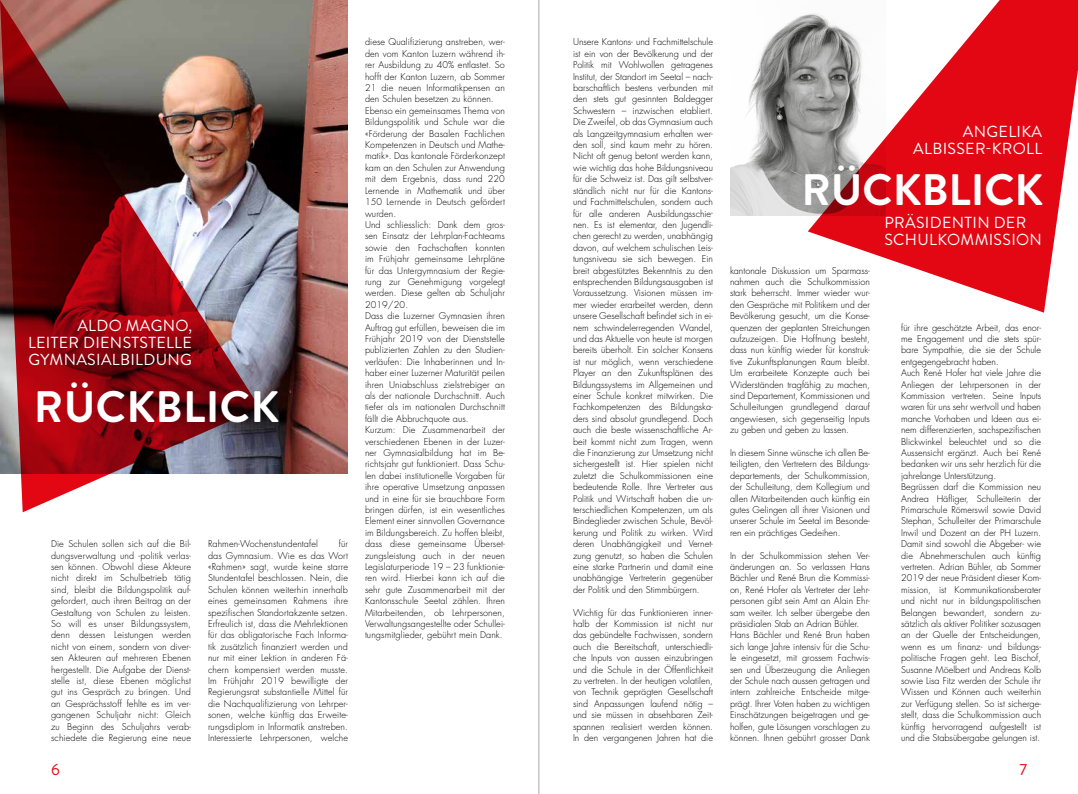
<style>
.page{position:relative;width:1078px;height:794px;background:#fff}
.page>*{position:absolute;margin:0;border:0;box-sizing:border-box;transform-origin:0 0}
.t1{font:700 44px "Brandon Grotesque";letter-spacing:.005em;color:#fff}
.t2{font:16px/17px "Brandon Grotesque";letter-spacing:.02em;color:#fff;text-align:justify}
.t3{font:16px "Brandon Grotesque";color:#e30613}
.t4{font:300 9.1px/11.4px "Futura LT";color:#000;text-align:justify}
</style>
<div class="page">
<img style="left:730px;top:14px;width:77px;height:201px">
<img style="left:260px;top:0;width:88px;height:473px">
<img style="left:0;top:0;width:260px;height:512px">
<svg style="left:807px;top:0;width:270px;height:313px;fill:#e30613"></svg>
<hr style="left:538px;top:0;width:1px;height:794px;background:#a8a8a7">
<h2 class="t2" style="left:28px;top:317px;width:166px;text-indent:49px">ALDO MAGNO, LEITER DIENSTSTELLE GYMNASIALBILDUNG</h2>
<h1 class="t1" style="left:34px;top:376px;width:247px">RÜCKBLICK</h1>
<p class="t4" style="left:51px;top:538px;width:141px">Die Schulen sollen sich auf die Bil&shy;dungsverwaltung und -politik verlas&shy;sen können. Obwohl diese Akteure nicht direkt im Schulbetrieb tätig sind, bleibt die Bildungspolitik auf&shy;gefordert, auch ihren Beitrag an der Gestaltung von Schulen zu leisten.<br>So will es unser Bildungssystem, denn dessen Leistungen werden nicht von einem, sondern von diver&shy;sen Akteuren auf mehreren Ebenen hergestellt. Die Aufgabe der Dienst&shy;stelle ist, diese Ebenen möglichst gut ins Gespräch zu bringen. Und an Gesprächsstoff fehlte es im ver&shy;gangenen Schuljahr nicht: Gleich zu Beginn des Schuljahrs verab&shy;schiedete die Regierung eine neue</p>
<p class="t4" style="left:208px;top:538px;width:111px">Rahmen-Wochenstundentafel</p>
<p class="t4" style="left:208px;top:538px;width:141px;text-indent:131px">für das Gymnasium. Wie es das Wort «Rahmen» sagt, wurde keine starre Stundentafel beschlossen. Nein, die Schulen können weiterhin innerhalb eines gemeinsamen Rahmens ihre spezifischen Standortakzente setzen.<br>Erfreulich ist, dass die Mehrlektionen für das obligatorische Fach Informa&shy;tik zusätzlich finanziert werden und nur mit einer Lektion in anderen Fä&shy;chern kompensiert werden musste.<br>Im Frühjahr 2019 bewilligte der Regierungsrat substantielle Mittel für die Nachqualifizierung von Lehrper&shy;sonen, welche künftig das Erweite&shy;rungsdiplom in Informatik anstreben.<br>Interessierte Lehrpersonen, welche</p>
<p class="t4" style="left:365px;top:37px;width:141px;text-align:left">diese Qualifizierung anstreben, wer&shy;den vom Kanton Luzern während ih&shy;rer Ausbildung zu 40% entlastet. So hofft der Kanton Luzern, ab Sommer 21 die neuen Informatikpensen an den Schulen besetzen zu können.<br>Ebenso ein gemeinsames Thema von Bildungspolitik und Schule war die «Förderung der Basalen Fachlichen Kompetenzen in Deutsch und Mathe&shy;matik». Das kantonale Förderkonzept kam an den Schulen zur Anwendung mit dem Ergebnis, dass rund 220<br>Lernende in Mathematik und über 150 Lernende in Deutsch gefördert wurden.<br>Und schliesslich: Dank dem gros&shy;sen Einsatz der Lehrplan-Fachteams sowie den Fachschaften konnten im Frühjahr gemeinsame Lehrpläne für das Untergymnasium der Regie&shy;rung zur Genehmigung vorgelegt werden. Diese gelten ab Schuljahr 2019/20.<br>Dass die Luzerner Gymnasien ihren Auftrag gut erfüllen, beweisen die im Frühjahr 2019 von der Dienststelle publizierten Zahlen zu den Studien&shy;verläufen: Die Inhaberinnen und In&shy;haber einer Luzerner Maturität peilen ihren Uniabschluss zielstrebiger an als der nationale Durchschnitt. Auch tiefer als im nationalen Durchschnitt fällt die Abbruchquote aus.<br>Kurzum: Die Zusammenarbeit der verschiedenen Ebenen in der Luzer&shy;ner Gymnasialbildung hat im Be&shy;richtsjahr gut funktioniert. Dass Schu&shy;len dabei institutionelle Vorgaben für ihre operative Umsetzung anpassen und in eine für sie brauchbare Form bringen dürfen, ist ein wesentliches Element einer sinnvollen Governance im Bildungsbereich. Zu hoffen bleibt, dass diese gemeinsame Überset&shy;zungsleistung auch in der neuen Legislaturperiode 19 – 23 funktionie&shy;ren wird. Hierbei kann ich auf die sehr gute Zusammenarbeit mit der Kantonsschule Seetal zählen. Ihren Mitarbeitenden, ob Lehrpersonen, Verwaltungsangestellte oder Schullei&shy;tungsmitglieder, gebührt mein Dank.</p>
<p class="t4" style="left:573px;top:37px;width:141px">Unsere Kantons- und Fachmittelschule ist ein von der Bevölkerung und der Politik mit Wohlwollen getragenes Institut, der Standort im Seetal – nach&shy;barschaftlich bestens verbunden mit den stets gut gesinnten Baldegger Schwestern – inzwischen etabliert.<br>Die Zweifel, ob das Gymnasium auch als Langzeitgymnasium erhalten wer&shy;den soll, sind kaum mehr zu hören.<br>Nicht oft genug betont werden kann, wie wichtig das hohe Bildungsniveau für die Schweiz ist. Das gilt selbstver&shy;ständlich nicht nur für die Kantons&shy;und Fachmittelschulen, sondern auch für alle anderen Ausbildungsschie&shy;nen. Es ist elementar, den Jugendli&shy;chen gerecht zu werden, unabhängig davon, auf welchem schulischen Leis&shy;tungsniveau sie sich bewegen. Ein breit abgestütztes Bekenntnis zu den entsprechenden Bildungsausgaben ist Voraussetzung. Visionen müssen im&shy;mer wieder erarbeitet werden, denn unsere Gesellschaft befindet sich in ei&shy;nem schwindelerregenden Wandel, und das Aktuelle von heute ist morgen bereits überholt. Ein solcher Konsens ist nur möglich, wenn verschiedene Player an den Zukunftsplänen des Bildungssystems im Allgemeinen und einer Schule konkret mitwirken. Die Fachkompetenzen des Bildungska&shy;ders sind absolut grundlegend. Doch auch die beste wissenschaftliche Ar&shy;beit kommt nicht zum Tragen, wenn die Finanzierung zur Umsetzung nicht sichergestellt ist. Hier spielen nicht zuletzt die Schulkommissionen eine bedeutende Rolle. Ihre Vertreter aus Politik und Wirtschaft haben die un&shy;terschiedlichen Kompetenzen, um als Bindeglieder zwischen Schule, Bevöl&shy;kerung und Politik zu wirken. Wird deren Unabhängigkeit und Vernet&shy;zung genutzt, so haben die Schulen eine starke Partnerin und damit eine unabhängige Vertreterin gegenüber der Politik und den Stimmbürgern.</p>
<p class="t4" style="left:573px;top:607px;width:141px">Wichtig für das Funktionieren inner&shy;halb der Kommission ist nicht nur das gebündelte Fachwissen, sondern auch die Bereitschaft, unterschiedli&shy;che Inputs von aussen einzubringen und die Schule in der Öffentlichkeit zu vertreten. In der heutigen volatilen, von Technik geprägten Gesellschaft sind Anpassungen laufend nötig – und sie müssen in absehbaren Zeit&shy;spannen realisiert werden können.<br>In den vergangenen Jahren hat die</p>
<h2 class="t2" style="left:913px;top:123px;width:130px;text-align:right">ANGELIKA<br>ALBISSER-KROLL</h2>
<h1 class="t1" style="left:801px;top:159px;width:243px">RÜCKBLICK</h1>
<p class="t4" style="left:729px;top:265px;width:141px">kantonale Diskussion um Sparmass&shy;nahmen auch die Schulkommission stark beherrscht. Immer wieder wur&shy;den Gespräche mit Politikern und der Bevölkerung gesucht, um die Konse&shy;quenzen der geplanten Streichungen aufzuzeigen. Die Hoffnung besteht, dass nun künftig wieder für konstruk&shy;tive Zukunftsplanungen Raum bleibt.<br>Um erarbeitete Konzepte auch bei Widerständen tragfähig zu machen, sind Departement, Kommissionen und Schulleitungen grundlegend darauf angewiesen, sich gegenseitig Inputs zu geben und geben zu lassen.</p>
<p class="t4" style="left:729px;top:447px;width:141px">In diesem Sinne wünsche ich allen Be&shy;teiligten, den Vertretern des Bildungs&shy;departements, der Schulkommission, der Schulleitung, dem Kollegium und allen Mitarbeitenden auch künftig ein gutes Gelingen all ihrer Visionen und unserer Schule im Seetal im Besonde&shy;ren ein prächtiges Gedeihen.</p>
<p class="t4" style="left:729px;top:550px;width:141px;text-align:left">In der Schulkommission stehen Ver&shy;änderungen an. So verlassen Hans Bächler und René Brun die Kommissi&shy;on, René Hofer als Vertreter der Lehr&shy;personen gibt sein Amt an Alain Ehr&shy;sam weiter. Ich selber übergebe den präsidialen Stab an Adrian Bühler.<br>Hans Bächler und René Brun haben sich lange Jahre intensiv für die Schu&shy;le eingesetzt, mit grossem Fachwis&shy;sen und Überzeugung die Anliegen der Schule nach aussen getragen und intern zahlreiche Entscheide mitge&shy;prägt. Ihrer Voten haben zu wichtigen Einschätzungen beigetragen und ge&shy;holfen, gute Lösungen vorschlagen zu können. Ihnen gebührt grosser Dank</p>
<h2 class="t2" style="left:884px;top:214px;width:159px">PRÄSIDENTIN DER<br>SCHULKOMMISSION</h2>
<p class="t4" style="left:900px;top:322px;width:141px;text-align:left">für ihre geschätzte Arbeit, das enor&shy;me Engagement und die stets spür&shy;bare Sympathie, die sie der Schule entgegengebracht haben.<br>Auch René Hofer hat viele Jahre die Anliegen der Lehrpersonen in der Kommission vertreten. Seine Inputs waren für uns sehr wertvoll und haben manche Vorhaben und Ideen aus ei&shy;nem differenzierten, sachspezifischen Blickwinkel beleuchtet und so die Aussensicht ergänzt. Auch bei René bedanken wir uns sehr herzlich für die jahrelange Unterstützung.<br>Begrüssen darf die Kommission neu Andrea Häfliger, Schulleiterin der Primarschule Römerswil sowie David Stephan, Schulleiter der Primarschule Inwil und Dozent an der PH Luzern.<br>Damit sind sowohl die Abgeber- wie die Abnehmerschulen auch künftig vertreten. Adrian Bühler, ab Sommer 2019 der neue Präsident dieser Kom&shy;mission, ist Kommunikationsberater und nicht nur in bildungspolitischen Belangen bewandert, sondern zu&shy;sätzlich als aktiver Politiker sozusagen an der Quelle der Entscheidungen, wenn es um finanz- und bildungs&shy;politische Fragen geht. Lea Bischof, Susanne Möelbert und Andreas Kolb sowie Lisa Fitz werden der Schule ihr Wissen und Können auch weiterhin zur Verfügung stellen. So ist sicherge&shy;stellt, dass die Schulkommission auch künftig hervorragend aufgestellt ist und die Stabsübergabe gelungen ist.</p>
<h2 class="t3" style="left:51px;top:758px;width:10px">6</h2>
<h2 class="t3" style="left:1019px;top:758px;width:9px">7</h2>
</div>
